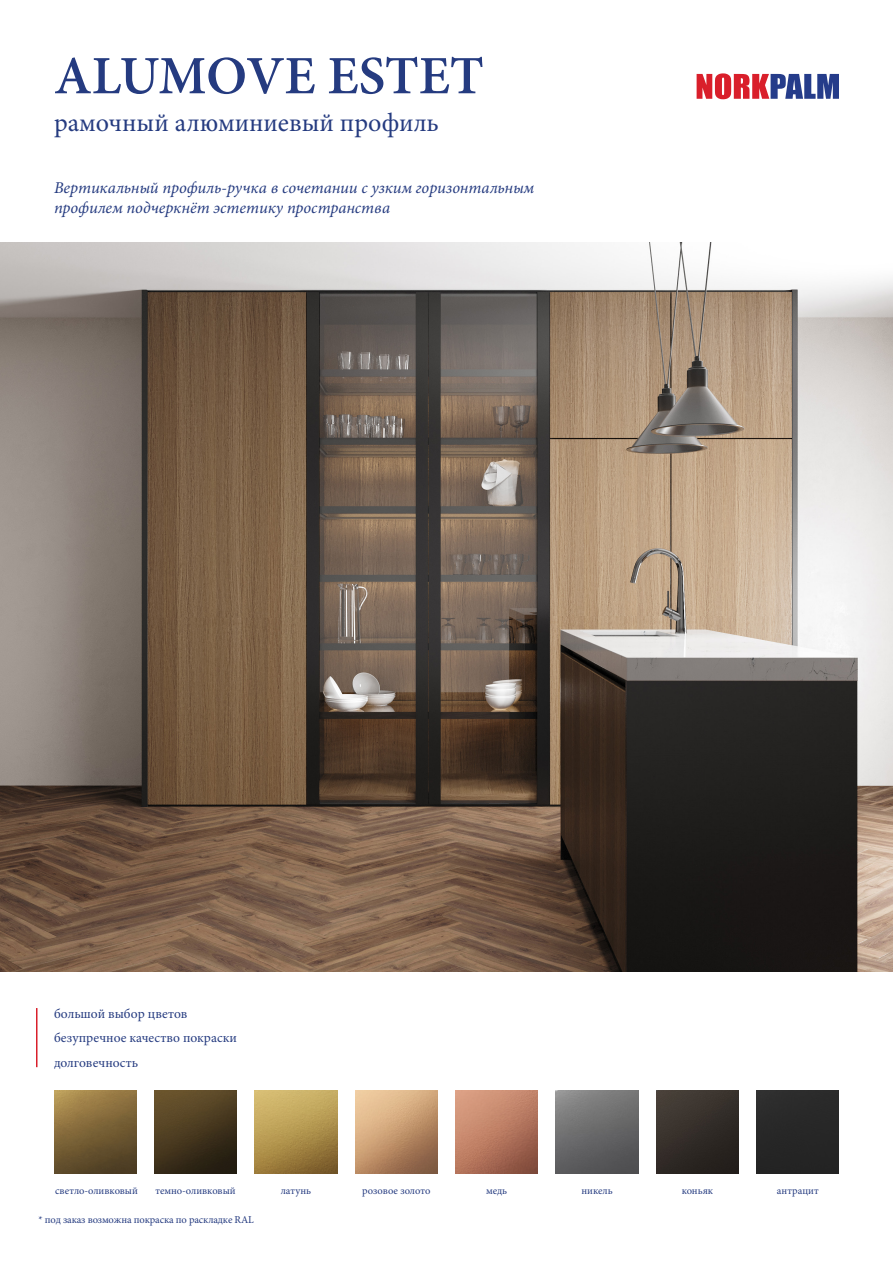
<style>
.page{position:relative;width:893px;height:1263px;background:#fff}
.page>*{position:absolute;margin:0;border:0;box-sizing:border-box;transform-origin:0 0}
.t1{font:600 54px "Minion Pro";letter-spacing:-.005em;color:#253b80}
.t2{font:26.1px "Minion Pro";color:#253b80}
.t3{font:italic 16.5px/19.8px "Minion Pro";color:#253b80}
.t4{font:13.5px/24.6px "Minion Pro";color:#253b80}
.t5{font:10.5px "Minion Pro";letter-spacing:-.01em;color:#253b80}
</style>
<div class="page">
<img style="left:0;top:242px;width:893px;height:730px">
<svg style="left:697px;top:73px;width:142px;height:26px"></svg>
<hr style="left:36px;top:1008px;width:2px;height:59px;background:#d91f2b">
<img style="left:54px;top:1091px;width:82px;height:82px">
<img style="left:154px;top:1091px;width:83px;height:82px">
<img style="left:255px;top:1091px;width:82px;height:82px">
<img style="left:355px;top:1091px;width:82px;height:82px">
<img style="left:455px;top:1091px;width:83px;height:82px">
<img style="left:556px;top:1091px;width:82px;height:82px">
<img style="left:656px;top:1091px;width:83px;height:82px">
<div style="left:757px;top:1091px;width:82px;height:82px;background:#272727"></div>
<h1 class="t1" style="left:54px;top:39px;width:431px">ALUMOVE ESTET</h1>
<h2 class="t2" style="left:54px;top:105px;width:386px">рамочный алюминиевый профиль</h2>
<h3 class="t3" style="left:54px;top:178px;width:482px">Вертикальный профиль-ручка в сочетании с узким горизонтальным профилем подчеркнёт эстетику пространства</h3>
<p class="t4" style="left:54px;top:1001px;width:184px">большой выбор цветов безупречное качество покраски долговечность</p>
<p class="t5" style="left:55px;top:1183px;width:84px">светло-оливковый</p>
<p class="t5" style="left:155px;top:1183px;width:82px">темно-оливковый</p>
<p class="t5" style="left:281px;top:1183px;width:32px">латунь</p>
<p class="t5" style="left:362px;top:1183px;width:70px">розовое золото</p>
<p class="t5" style="left:486px;top:1183px;width:23px">медь</p>
<p class="t5" style="left:581px;top:1183px;width:33px">никель</p>
<p class="t5" style="left:682px;top:1183px;width:33px">коньяк</p>
<p class="t5" style="left:777px;top:1183px;width:43px">антрацит</p>
<p class="t5" style="left:38px;top:1213px;width:217px">* под заказ возможна покраска по раскладке RAL</p>
</div>
